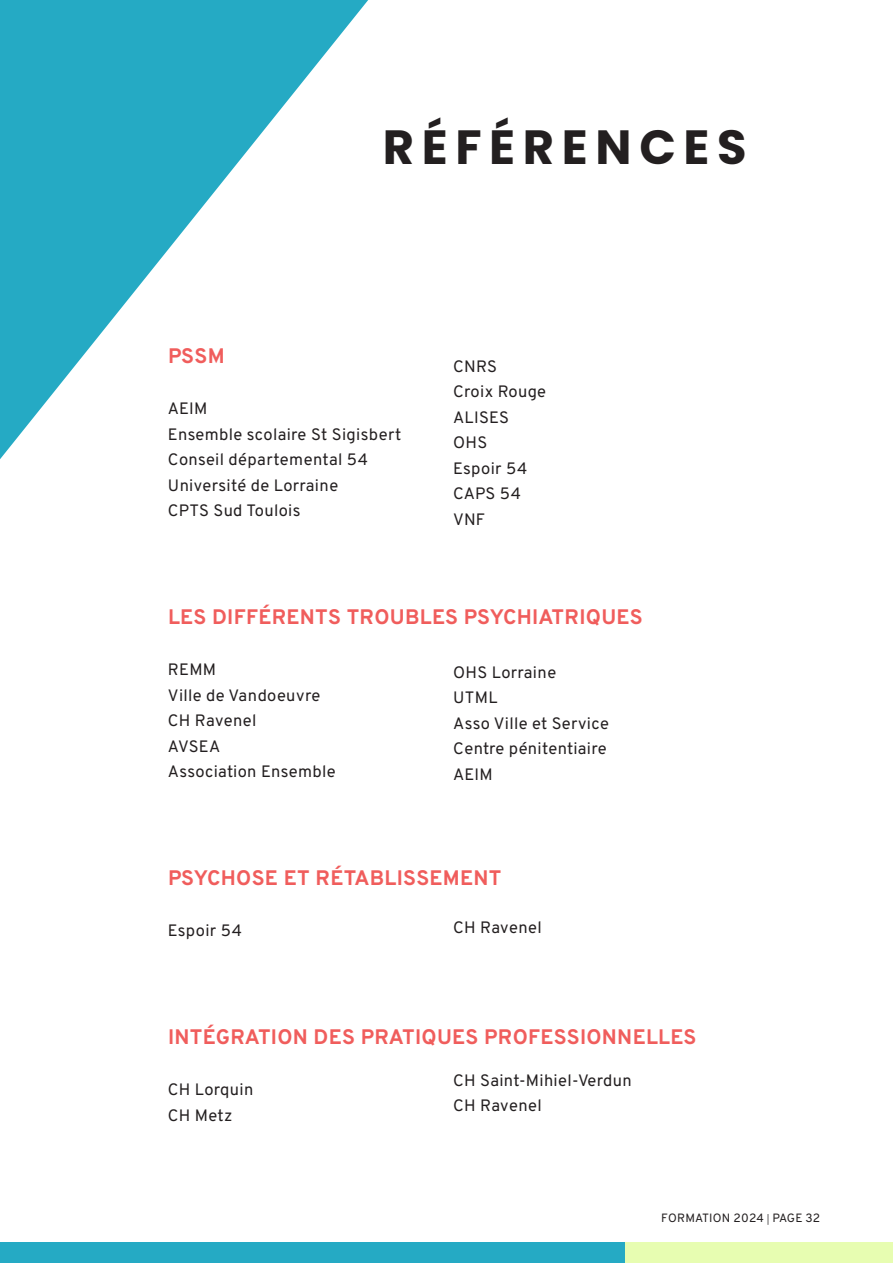
<style>
.page{position:relative;width:893px;height:1263px;background:#fff}
.page>*{position:absolute;margin:0;border:0;box-sizing:border-box;transform-origin:0 0}
.t1{font:700 48px "Poppins";letter-spacing:.16em;color:#231f20}
.t2{font:700 21px "Overpass";letter-spacing:.015em;color:#f05d5c}
.t3{font:16.5px "Overpass";letter-spacing:.02em;color:#231f20}
.t4{font:12px "Overpass";letter-spacing:.015em;color:#231f20}
.s1{font-size:7.5px}
</style>
<div class="page">
<div style="left:0;top:1242px;width:625px;height:21px;background:#25aac4"></div>
<div style="left:625px;top:1242px;width:268px;height:21px;background:#e7fdb1"></div>
<svg style="left:0;top:0;width:368px;height:459px;fill:#27aac4"></svg>
<p class="t1" style="left:383px;top:119px;width:366px">RÉFÉRENCES</p>
<p class="t2" style="left:168px;top:339px;width:58px">PSSM</p>
<p class="t3" style="left:168px;top:395px;width:41px">AEIM</p>
<p class="t3" style="left:168px;top:420px;width:235px">Ensemble scolaire St Sigisbert</p>
<p class="t3" style="left:168px;top:446px;width:202px">Conseil départemental 54</p>
<p class="t3" style="left:168px;top:471px;width:172px">Université de Lorraine</p>
<p class="t3" style="left:168px;top:497px;width:134px">CPTS Sud Toulois</p>
<p class="t3" style="left:453px;top:353px;width:45px">CNRS</p>
<p class="t3" style="left:453px;top:378px;width:94px">Croix Rouge</p>
<p class="t3" style="left:453px;top:404px;width:57px">ALISES</p>
<p class="t3" style="left:453px;top:429px;width:36px">OHS</p>
<p class="t3" style="left:453px;top:455px;width:76px">Espoir 54</p>
<p class="t3" style="left:453px;top:480px;width:69px">CAPS 54</p>
<p class="t3" style="left:453px;top:506px;width:33px">VNF</p>
<p class="t2" style="left:168px;top:600px;width:476px">LES DIFFÉRENTS TROUBLES PSYCHIATRIQUES</p>
<p class="t3" style="left:168px;top:656px;width:50px">REMM</p>
<p class="t3" style="left:168px;top:681px;width:154px">Ville de Vandoeuvre</p>
<p class="t3" style="left:168px;top:707px;width:90px">CH Ravenel</p>
<p class="t3" style="left:168px;top:732px;width:54px">AVSEA</p>
<p class="t3" style="left:168px;top:758px;width:169px">Association Ensemble</p>
<p class="t3" style="left:453px;top:659px;width:104px">OHS Lorraine</p>
<p class="t3" style="left:453px;top:684px;width:46px">UTML</p>
<p class="t3" style="left:453px;top:710px;width:157px">Asso Ville et Service</p>
<p class="t3" style="left:453px;top:735px;width:155px">Centre pénitentiaire</p>
<p class="t3" style="left:453px;top:761px;width:41px">AEIM</p>
<p class="t2" style="left:168px;top:861px;width:335px">PSYCHOSE ET RÉTABLISSEMENT</p>
<p class="t3" style="left:168px;top:917px;width:76px">Espoir 54</p>
<p class="t3" style="left:453px;top:914px;width:90px">CH Ravenel</p>
<p class="t2" style="left:168px;top:1020px;width:530px">INTÉGRATION DES PRATIQUES PROFESSIONNELLES</p>
<p class="t3" style="left:168px;top:1076px;width:87px">CH Lorquin</p>
<p class="t3" style="left:168px;top:1101px;width:66px">CH Metz</p>
<p class="t3" style="left:453px;top:1067px;width:180px">CH Saint-Mihiel-Verdun</p>
<p class="t3" style="left:453px;top:1092px;width:90px">CH Ravenel</p>
<p class="t4" style="left:661px;top:1208px;width:160px">FORMATION 2024 <span class="s1">|</span> PAGE 32</p>
</div>
